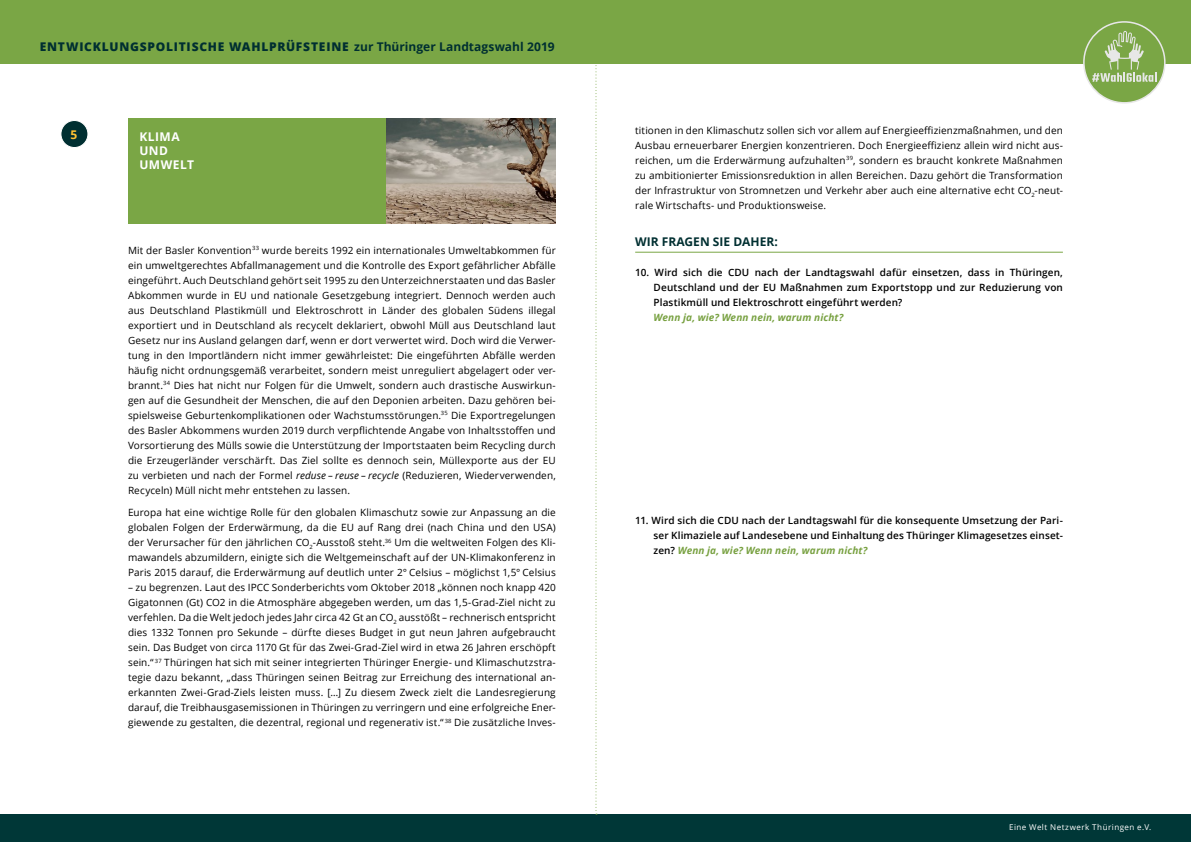
<style>
.page{position:relative;width:1191px;height:842px;background:#fff}
.page>*{position:absolute;margin:0;border:0;box-sizing:border-box;transform-origin:0 0}
.t1{font:800 12px "Open Sans";letter-spacing:.065em;color:#002f31}
.t2{font:700 12px "Open Sans";color:#002f31}
.t3{font:700 12px/14px "Open Sans";letter-spacing:.04em;color:#fff}
.t4{font:700 12px "Open Sans";color:#fec232}
.t5{font:10px/15px "Open Sans";letter-spacing:.01em;color:#000;text-align:justify}
.t6{font:600 10px/15px "Open Sans";letter-spacing:.01em;color:#000;text-align:justify}
.t7{font:italic 700 10px "Open Sans";letter-spacing:.01em;color:#78a141}
.t8{font:8px "Open Sans";letter-spacing:.06em;color:#fff}
.s1{font-weight:700}
.s2{font-style:italic}
.s3{font-weight:700;font-style:italic;color:#78a141}
</style>
<div class="page">
<div style="left:0;top:0;width:1191px;height:64px;background:#7aa645"></div>
<div style="left:0;top:814px;width:1191px;height:28px;background:#003737"></div>
<div style="left:1083px;top:22px;width:81px;height:81px;background:#7aa645;border-radius:50%"></div>
<div style="left:1083px;top:21px;width:82px;height:83px;border:2px solid #e7e7e7;border-radius:50%"></div>
<svg style="left:1092px;top:31px;width:64px;height:51px"></svg>
<div style="left:128px;top:118px;width:259px;height:106px;background:#7aa645"></div>
<div style="left:61px;top:121px;width:27px;height:27px;background:#002f31;border-radius:50%"></div>
<div style="left:60px;top:120px;width:28px;height:28px;border:1px solid #fff;border-radius:50%"></div>
<hr style="left:635px;top:252px;width:428px;height:1px;background:#7aa645">
<img style="left:386px;top:119px;width:170px;height:105px">
<svg style="left:595px;top:65px;width:2px;height:750px"></svg>
<p class="t1" style="left:40px;top:38px;width:516px">ENTWICKLUNGSPOLITISCHE WAHLPRÜFSTEINE <span class="s1">zur Thüringer Landtagswahl 2019</span></p>
<p class="t4" style="left:70px;top:126px;width:8px">5</p>
<p class="t3" style="left:139px;top:129px;width:56px">KLIMA<br>UND<br>UMWELT</p>
<p class="t5" style="left:635px;top:122px;width:429px">titionen in den Klimaschutz sollen sich vor allem auf Energieeffizienzmaßnahmen, und den Ausbau erneuerbarer Energien konzentrieren. Doch Energieeffizienz allein wird nicht aus&shy;reichen, um die Erderwärmung aufzuhalten<sup>39</sup>, sondern es braucht konkrete Maßnahmen zu ambitionierter Emissionsreduktion in allen Bereichen. Dazu gehört die Transformation der Infrastruktur von Stromnetzen und Verkehr aber auch eine alternative echt CO<sub>2</sub>-neut&shy;rale Wirtschafts- und Produktionsweise.</p>
<p class="t2" style="left:635px;top:233px;width:144px">WIR FRAGEN SIE DAHER:</p>
<p class="t6" style="left:653px;top:265px;width:411px;text-indent:-18px">10. Wird sich die CDU nach der Landtagswahl dafür einsetzen, dass in Thüringen, Deutschland und der EU Maßnahmen zum Exportstopp und zur Reduzierung von Plastikmüll und Elektroschrott eingeführt werden?</p>
<p class="t7" style="left:653px;top:310px;width:191px">Wenn ja, wie? Wenn nein, warum nicht?</p>
<p class="t5" style="left:128px;top:242px;width:429px">Mit der Basler Konvention<sup>33</sup> wurde bereits 1992 ein internationales Umweltabkommen für ein umweltgerechtes Abfallmanagement und die Kontrolle des Export gefährlicher Abfälle eingeführt. Auch Deutschland gehört seit 1995 zu den Unterzeichnerstaaten und das Basler Abkommen wurde in EU und nationale Gesetzgebung integriert. Dennoch werden auch aus Deutschland Plastikmüll und Elektroschrott in Länder des globalen Südens illegal exportiert und in Deutschland als recycelt deklariert, obwohl Müll aus Deutschland laut Gesetz nur ins Ausland gelangen darf, wenn er dort verwertet wird. Doch wird die Verwer&shy;tung in den Importländern nicht immer gewährleistet: Die eingeführten Abfälle werden häufig nicht ordnungsgemäß verarbeitet, sondern meist unreguliert abgelagert oder ver&shy;brannt.<sup>34</sup> Dies hat nicht nur Folgen für die Umwelt, sondern auch drastische Auswirkun&shy;gen auf die Gesundheit der Menschen, die auf den Deponien arbeiten. Dazu gehören bei&shy;spielsweise Geburtenkomplikationen oder Wachstumsstörungen.<sup>35</sup> Die Exportregelungen des Basler Abkommens wurden 2019 durch verpflichtende Angabe von Inhaltsstoffen und Vorsortierung des Mülls sowie die Unterstützung der Importstaaten beim Recycling durch die Erzeugerländer verschärft. Das Ziel sollte es dennoch sein, Müllexporte aus der EU zu verbieten und nach der Formel <span class="s2">reduse – reuse – recycle</span> (Reduzieren, Wiederverwenden, Recyceln) Müll nicht mehr entstehen zu lassen.</p>
<p class="t5" style="left:128px;top:505px;width:429px">Europa hat eine wichtige Rolle für den globalen Klimaschutz sowie zur Anpassung an die globalen Folgen der Erderwärmung, da die EU auf Rang drei (nach China und den USA) der Verursacher für den jährlichen CO<sub>2</sub>-Ausstoß steht.<sup>36</sup> Um die weltweiten Folgen des Kli&shy;mawandels abzumildern, einigte sich die Weltgemeinschaft auf der UN-Klimakonferenz in Paris 2015 darauf, die Erderwärmung auf deutlich unter 2° Celsius – möglichst 1,5° Celsius</p>
<p class="t5" style="left:128px;top:580px;width:429px">– zu begrenzen. Laut des IPCC Sonderberichts vom Oktober 2018 „können noch knapp 420<br>Gigatonnen (Gt) CO2 in die Atmosphäre abgegeben werden, um das 1,5-Grad-Ziel nicht zu verfehlen. Da die Welt jedoch jedes Jahr circa 42 Gt an CO<sub>2</sub> ausstößt – rechnerisch entspricht dies 1332 Tonnen pro Sekunde – dürfte dieses Budget in gut neun Jahren aufgebraucht sein. Das Budget von circa 1170 Gt für das Zwei-Grad-Ziel wird in etwa 26 Jahren erschöpft sein.“ <sup>37</sup> Thüringen hat sich mit seiner integrierten Thüringer Energie- und Klimaschutzstra&shy;tegie dazu bekannt, „dass Thüringen seinen Beitrag zur Erreichung des international an&shy;erkannten Zwei-Grad-Ziels leisten muss. […] Zu diesem Zweck zielt die Landesregierung darauf, die Treibhausgasemissionen in Thüringen zu verringern und eine erfolgreiche Ener&shy;giewende zu gestalten, die dezentral, regional und regenerativ ist.“ <sup>38</sup> Die zusätzliche Inves-</p>
<p class="t6" style="left:653px;top:512px;width:411px;text-indent:-18px">11. Wird sich die CDU nach der Landtagswahl für die konsequente Umsetzung der Pari&shy;ser Klimaziele auf Landesebene und Einhaltung des Thüringer Klimagesetzes einset&shy;zen? <span class="s3">Wenn ja, wie? Wenn nein, warum nicht?</span></p>
<p class="t8" style="left:1009px;top:822px;width:144px">Eine Welt Netzwerk Thüringen e.V.</p>
</div>
